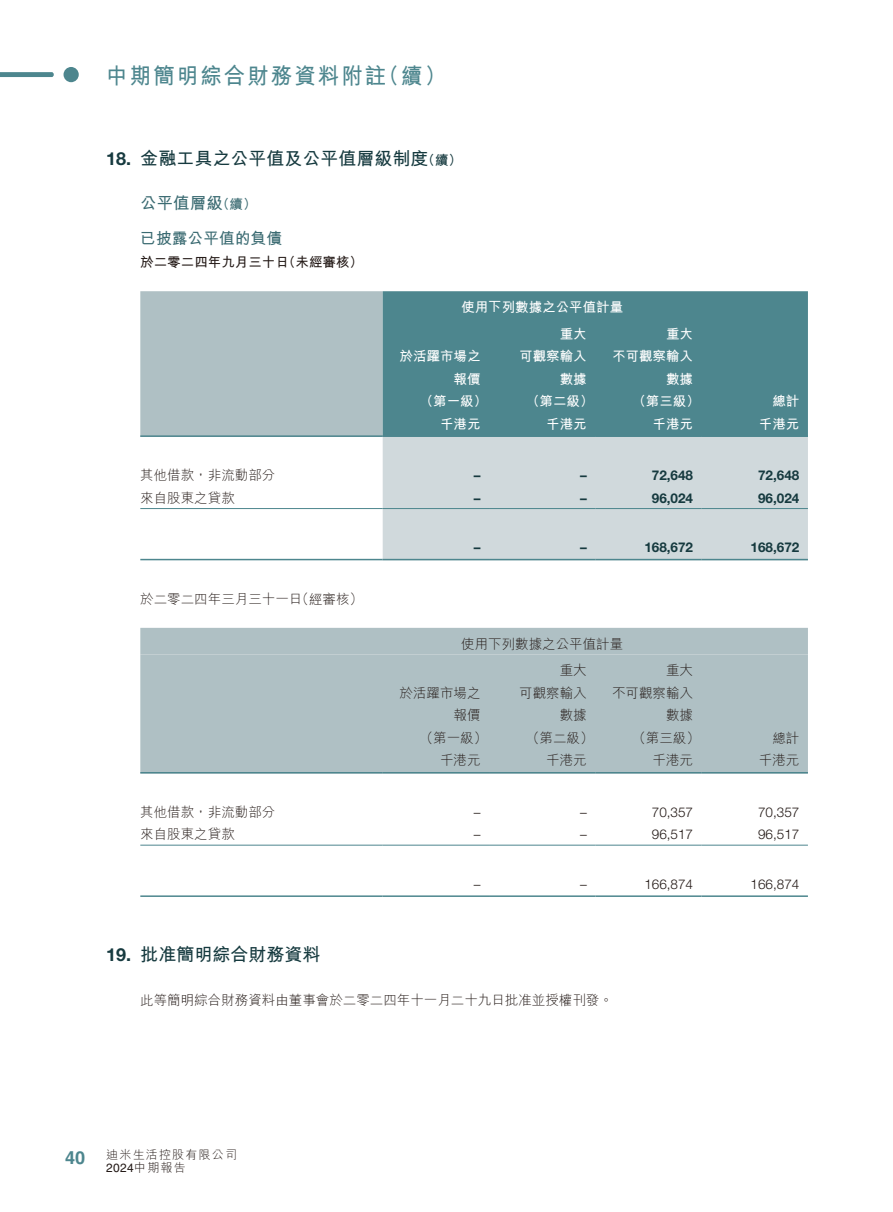
<style>
.page{position:relative;width:893px;height:1212px;background:#fff}
.page>*{position:absolute;margin:0;border:0;box-sizing:border-box;transform-origin:0 0}
.t1{font:700 22.5px "M Hei HK";letter-spacing:.1em;color:#4d868e;scale:.95 1}
.t2{font:700 18px "M Hei HK";color:#163a3f}
.t3{font:700 18px "Helvetica LT Std";color:#4d868e}
.t4{font:700 16.5px "M Hei HK";color:#3b6b72}
.t5{font:700 15.75px "M Hei HK";color:#3b6b72}
.t6{font:300 13.5px "M Hei HK";color:#231916}
.t7{font:700 13.5px "M Hei HK";color:#fff}
.t8{font:700 13.5px "Helvetica Neue LT Std";color:#163a3f}
.t9{font:300 13.5px "Helvetica Neue LT Std";color:#231916}
.t10{font:700 13.5px "M Hei HK";color:#231916}
.t11{font:300 12px "M Hei HK";letter-spacing:.1em;color:#231916}
.t12{font:12px "Helvetica LT Std";color:#231916}
.s1{font-family:"Helvetica Neue LT Std"}
.s2{font-size:13.5px}
.s3{font-family:"M Hei HK";font-weight:300}
</style>
<div class="page">
<div style="left:64px;top:67px;width:15px;height:15px;background:#4d868e;border-radius:50%"></div>
<svg style="left:0;top:72px;width:54px;height:5px"></svg>
<div style="left:140px;top:291px;width:243px;height:144px;background:#afc0c4"></div>
<div style="left:383px;top:291px;width:425px;height:144px;background:#4d868e"></div>
<div style="left:383px;top:437px;width:425px;height:122px;background:#d0d9dc"></div>
<hr style="left:140px;top:435px;width:243px;height:2px;background:#4d868e">
<hr style="left:383px;top:435px;width:106px;height:2px;background:#4d868e">
<hr style="left:489px;top:435px;width:106px;height:2px;background:#4d868e">
<hr style="left:595px;top:435px;width:107px;height:2px;background:#4d868e">
<hr style="left:702px;top:435px;width:106px;height:2px;background:#4d868e">
<hr style="left:140px;top:508px;width:243px;height:1px;background:#4d868e">
<hr style="left:383px;top:508px;width:106px;height:1px;background:#4d868e">
<hr style="left:489px;top:508px;width:106px;height:1px;background:#4d868e">
<hr style="left:595px;top:508px;width:107px;height:1px;background:#4d868e">
<hr style="left:702px;top:508px;width:106px;height:1px;background:#4d868e">
<hr style="left:140px;top:559px;width:243px;height:1px;background:#4d868e">
<hr style="left:383px;top:559px;width:106px;height:1px;background:#4d868e">
<hr style="left:489px;top:559px;width:106px;height:1px;background:#4d868e">
<hr style="left:595px;top:559px;width:107px;height:1px;background:#4d868e">
<hr style="left:702px;top:559px;width:106px;height:1px;background:#4d868e">
<div style="left:140px;top:628px;width:668px;height:26px;background:#afc0c4"></div>
<div style="left:140px;top:654px;width:668px;height:118px;background:#afc0c4"></div>
<hr style="left:140px;top:772px;width:243px;height:1px;background:#4d868e">
<hr style="left:383px;top:772px;width:106px;height:1px;background:#4d868e">
<hr style="left:489px;top:772px;width:106px;height:1px;background:#4d868e">
<hr style="left:595px;top:772px;width:107px;height:1px;background:#4d868e">
<hr style="left:702px;top:772px;width:106px;height:1px;background:#4d868e">
<hr style="left:140px;top:845px;width:243px;height:1px;background:#4d868e">
<hr style="left:383px;top:845px;width:106px;height:1px;background:#4d868e">
<hr style="left:489px;top:845px;width:106px;height:1px;background:#4d868e">
<hr style="left:595px;top:845px;width:107px;height:1px;background:#4d868e">
<hr style="left:702px;top:845px;width:106px;height:1px;background:#4d868e">
<hr style="left:140px;top:895px;width:243px;height:2px;background:#4d868e">
<hr style="left:383px;top:895px;width:106px;height:2px;background:#4d868e">
<hr style="left:489px;top:895px;width:106px;height:2px;background:#4d868e">
<hr style="left:595px;top:895px;width:107px;height:2px;background:#4d868e">
<hr style="left:702px;top:895px;width:106px;height:2px;background:#4d868e">
<h1 class="t1" style="left:106px;top:59px;width:359px">中期簡明綜合財務資料附註（續）</h1>
<h2 class="t2" style="left:106px;top:145px;width:357px"><span class="s1">18.</span> 金融工具之公平值及公平值層級制度<span class="s2">（續）</span></h2>
<p class="t4" style="left:140px;top:191px;width:118px">公平值層級<span class="s2">（續）</span></p>
<p class="t5" style="left:140px;top:227px;width:143px">已披露公平值的負債</p>
<p class="t10" style="left:140px;top:252px;width:224px">於二零二四年九月三十日（未經審核）</p>
<p class="t7" style="left:461px;top:297px;width:163px">使用下列數據之公平值計量</p>
<p class="t7" style="left:399px;top:346px;width:82px">於活躍市場之</p>
<p class="t7" style="left:453px;top:369px;width:28px">報價</p>
<p class="t7" style="left:420px;top:391px;width:69px">（第一級）</p>
<p class="t7" style="left:560px;top:324px;width:28px">重大</p>
<p class="t7" style="left:519px;top:346px;width:69px">可觀察輸入</p>
<p class="t7" style="left:560px;top:369px;width:28px">數據</p>
<p class="t7" style="left:526px;top:391px;width:69px">（第二級）</p>
<p class="t7" style="left:666px;top:324px;width:28px">重大</p>
<p class="t7" style="left:612px;top:346px;width:82px">不可觀察輸入</p>
<p class="t7" style="left:666px;top:369px;width:28px">數據</p>
<p class="t7" style="left:632px;top:391px;width:69px">（第三級）</p>
<p class="t7" style="left:772px;top:391px;width:28px">總計</p>
<p class="t7" style="left:440px;top:414px;width:42px">千港元</p>
<p class="t7" style="left:546px;top:414px;width:42px">千港元</p>
<p class="t7" style="left:653px;top:414px;width:42px">千港元</p>
<p class="t7" style="left:759px;top:414px;width:42px">千港元</p>
<p class="t6" style="left:140px;top:468px;width:136px">其他借款，非流動部分</p>
<p class="t8" style="left:474px;top:467px;width:8px">–</p>
<p class="t8" style="left:580px;top:467px;width:8px">–</p>
<p class="t8" style="left:652px;top:467px;width:43px">72,648</p>
<p class="t8" style="left:758px;top:467px;width:43px">72,648</p>
<p class="t6" style="left:140px;top:491px;width:96px">來自股東之貸款</p>
<p class="t8" style="left:474px;top:489px;width:8px">–</p>
<p class="t8" style="left:580px;top:489px;width:8px">–</p>
<p class="t8" style="left:652px;top:489px;width:43px">96,024</p>
<p class="t8" style="left:758px;top:489px;width:43px">96,024</p>
<p class="t6" style="left:140px;top:592px;width:224px">於二零二四年三月三十一日（經審核）</p>
<p class="t8" style="left:474px;top:539px;width:8px">–</p>
<p class="t8" style="left:580px;top:539px;width:8px">–</p>
<p class="t8" style="left:644px;top:539px;width:50px">168,672</p>
<p class="t8" style="left:751px;top:539px;width:50px">168,672</p>
<p class="t6" style="left:461px;top:637px;width:163px">使用下列數據之公平值計量</p>
<p class="t6" style="left:399px;top:686px;width:82px">於活躍市場之</p>
<p class="t6" style="left:453px;top:708px;width:28px">報價</p>
<p class="t6" style="left:420px;top:731px;width:69px">（第一級）</p>
<p class="t6" style="left:560px;top:663px;width:28px">重大</p>
<p class="t6" style="left:519px;top:686px;width:69px">可觀察輸入</p>
<p class="t6" style="left:560px;top:708px;width:28px">數據</p>
<p class="t6" style="left:526px;top:731px;width:69px">（第二級）</p>
<p class="t6" style="left:666px;top:663px;width:28px">重大</p>
<p class="t6" style="left:612px;top:686px;width:82px">不可觀察輸入</p>
<p class="t6" style="left:666px;top:708px;width:28px">數據</p>
<p class="t6" style="left:632px;top:731px;width:69px">（第三級）</p>
<p class="t6" style="left:772px;top:731px;width:28px">總計</p>
<p class="t6" style="left:440px;top:753px;width:42px">千港元</p>
<p class="t6" style="left:546px;top:753px;width:42px">千港元</p>
<p class="t6" style="left:653px;top:753px;width:42px">千港元</p>
<p class="t6" style="left:759px;top:753px;width:42px">千港元</p>
<p class="t6" style="left:140px;top:805px;width:136px">其他借款，非流動部分</p>
<p class="t9" style="left:474px;top:804px;width:8px">–</p>
<p class="t9" style="left:580px;top:804px;width:8px">–</p>
<p class="t9" style="left:652px;top:804px;width:43px">70,357</p>
<p class="t9" style="left:758px;top:804px;width:43px">70,357</p>
<p class="t6" style="left:140px;top:827px;width:96px">來自股東之貸款</p>
<p class="t9" style="left:474px;top:826px;width:8px">–</p>
<p class="t9" style="left:580px;top:826px;width:8px">–</p>
<p class="t9" style="left:652px;top:826px;width:43px">96,517</p>
<p class="t9" style="left:758px;top:826px;width:43px">96,517</p>
<p class="t9" style="left:474px;top:876px;width:8px">–</p>
<p class="t9" style="left:580px;top:876px;width:8px">–</p>
<p class="t9" style="left:644px;top:876px;width:50px">166,874</p>
<p class="t9" style="left:751px;top:876px;width:50px">166,874</p>
<h2 class="t2" style="left:106px;top:941px;width:216px"><span class="s1">19.</span> 批准簡明綜合財務資料</h2>
<p class="t6" style="left:140px;top:993px;width:474px">此等簡明綜合財務資料由董事會於二零二四年十一月二十九日批准並授權刊發。</p>
<h2 class="t3" style="left:65px;top:1146px;width:22px">40</h2>
<p class="t11" style="left:106px;top:1148px;width:132px">迪米生活控股有限公司</p>
<p class="t12" style="left:106px;top:1161px;width:81px">2024<span class="s3">中期報告</span></p>
</div>
